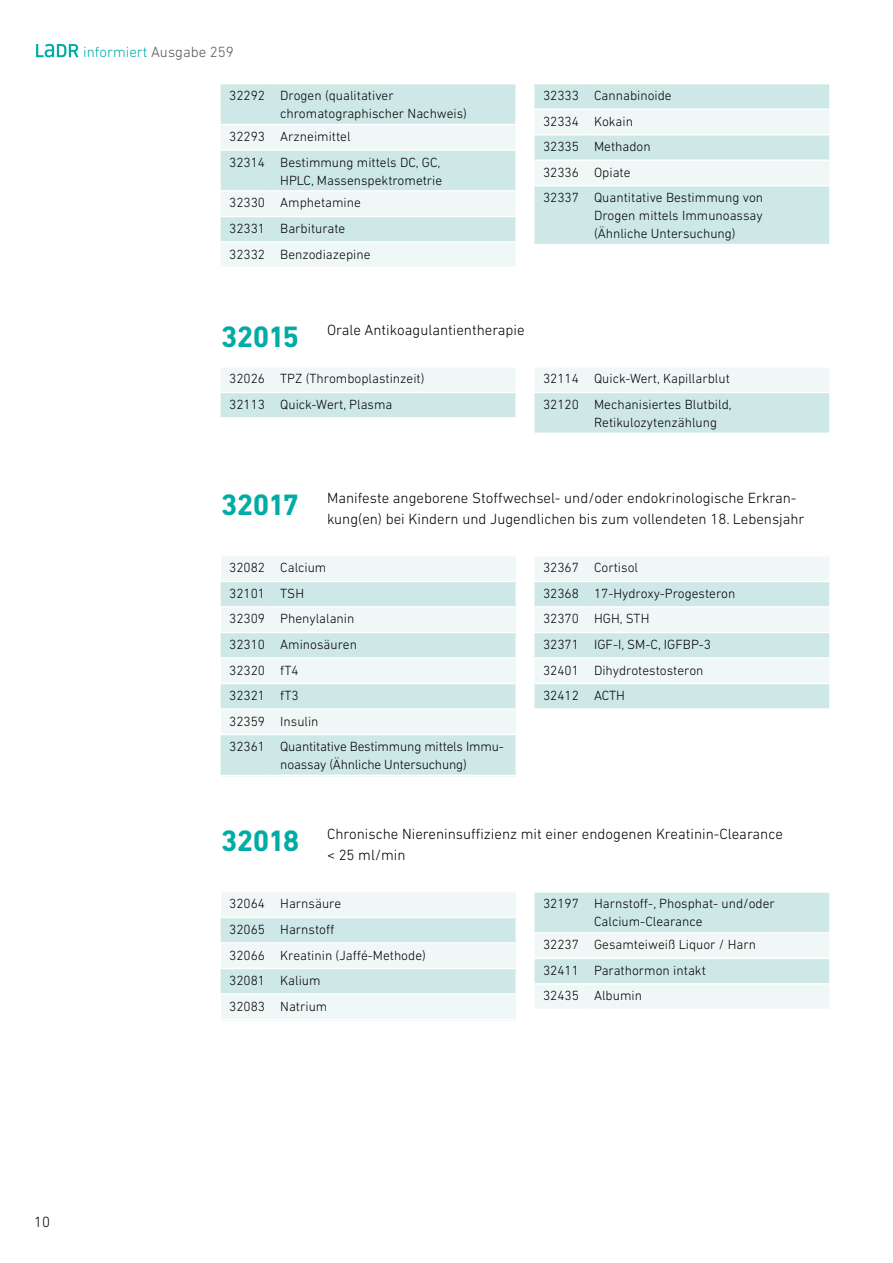
<style>
.page{position:relative;width:893px;height:1263px;background:#fff}
.page>*{position:absolute;margin:0;border:0;box-sizing:border-box;transform-origin:0 0}
.t1{font:300 15px/21px "DIN Next LT Pro";color:#000}
.t2{font:300 15px "DIN Next LT Pro";color:#00aca5}
.t3{font:300 13.5px/25.5px "DIN Next LT Pro";color:#000}
.s1{color:#575756}
.s2{font-weight:700;font-size:30px;color:#00aca5}
</style>
<div class="page">
<svg style="left:36px;top:44px;width:42px;height:13px"></svg>
<svg style="left:221px;top:368px;width:294px;height:49px"></svg>
<hr style="left:221px;top:392px;width:51px;height:1px;background:#fff">
<hr style="left:272px;top:392px;width:243px;height:1px;background:#fff">
<svg style="left:534px;top:368px;width:295px;height:65px"></svg>
<hr style="left:534px;top:392px;width:51px;height:1px;background:#fff">
<hr style="left:585px;top:392px;width:244px;height:1px;background:#fff">
<div style="left:221px;top:555px;width:294px;height:221px;background:#eff7f7"></div>
<svg style="left:221px;top:582px;width:294px;height:193px;fill:#cde8e6"></svg>
<hr style="left:221px;top:555px;width:51px;height:2px;background:#fff">
<hr style="left:272px;top:555px;width:243px;height:2px;background:#fff">
<hr style="left:221px;top:581px;width:51px;height:1px;background:#fff">
<hr style="left:272px;top:581px;width:243px;height:1px;background:#fff">
<hr style="left:221px;top:606px;width:51px;height:2px;background:#fff">
<hr style="left:272px;top:606px;width:243px;height:2px;background:#fff">
<hr style="left:221px;top:632px;width:51px;height:1px;background:#fff">
<hr style="left:272px;top:632px;width:243px;height:1px;background:#fff">
<hr style="left:221px;top:657px;width:51px;height:2px;background:#fff">
<hr style="left:272px;top:657px;width:243px;height:2px;background:#fff">
<hr style="left:221px;top:683px;width:51px;height:1px;background:#fff">
<hr style="left:272px;top:683px;width:243px;height:1px;background:#fff">
<hr style="left:221px;top:708px;width:51px;height:2px;background:#fff">
<hr style="left:272px;top:708px;width:243px;height:2px;background:#fff">
<hr style="left:221px;top:734px;width:51px;height:1px;background:#fff">
<hr style="left:272px;top:734px;width:243px;height:1px;background:#fff">
<hr style="left:221px;top:775px;width:51px;height:1px;background:#fff">
<hr style="left:272px;top:775px;width:243px;height:1px;background:#fff">
<svg style="left:534px;top:557px;width:295px;height:151px"></svg>
<hr style="left:534px;top:581px;width:51px;height:1px;background:#fff">
<hr style="left:585px;top:581px;width:244px;height:1px;background:#fff">
<hr style="left:534px;top:606px;width:51px;height:2px;background:#fff">
<hr style="left:585px;top:606px;width:244px;height:2px;background:#fff">
<hr style="left:534px;top:632px;width:51px;height:1px;background:#fff">
<hr style="left:585px;top:632px;width:244px;height:1px;background:#fff">
<hr style="left:534px;top:657px;width:51px;height:2px;background:#fff">
<hr style="left:585px;top:657px;width:244px;height:2px;background:#fff">
<hr style="left:534px;top:683px;width:51px;height:1px;background:#fff">
<hr style="left:585px;top:683px;width:244px;height:1px;background:#fff">
<div style="left:221px;top:891px;width:294px;height:129px;background:#eff7f7"></div>
<svg style="left:221px;top:918px;width:294px;height:75px"></svg>
<hr style="left:221px;top:891px;width:51px;height:2px;background:#fff">
<hr style="left:272px;top:891px;width:243px;height:2px;background:#fff">
<hr style="left:221px;top:917px;width:51px;height:1px;background:#fff">
<hr style="left:272px;top:917px;width:243px;height:1px;background:#fff">
<hr style="left:221px;top:942px;width:51px;height:2px;background:#fff">
<hr style="left:272px;top:942px;width:243px;height:2px;background:#fff">
<hr style="left:221px;top:968px;width:51px;height:1px;background:#fff">
<hr style="left:272px;top:968px;width:243px;height:1px;background:#fff">
<hr style="left:221px;top:993px;width:51px;height:2px;background:#fff">
<hr style="left:272px;top:993px;width:243px;height:2px;background:#fff">
<hr style="left:221px;top:1019px;width:51px;height:1px;background:#fff">
<hr style="left:272px;top:1019px;width:243px;height:1px;background:#fff">
<svg style="left:534px;top:893px;width:295px;height:116px"></svg>
<hr style="left:534px;top:932px;width:51px;height:1px;background:#fff">
<hr style="left:585px;top:932px;width:244px;height:1px;background:#fff">
<hr style="left:534px;top:958px;width:51px;height:1px;background:#fff">
<hr style="left:585px;top:958px;width:244px;height:1px;background:#fff">
<hr style="left:534px;top:983px;width:51px;height:2px;background:#fff">
<hr style="left:585px;top:983px;width:244px;height:2px;background:#fff">
<div style="left:221px;top:84px;width:294px;height:40px;background:#cde8e6"></div>
<svg style="left:221px;top:125px;width:294px;height:142px"></svg>
<hr style="left:221px;top:149px;width:51px;height:2px;background:#fff">
<hr style="left:272px;top:149px;width:243px;height:2px;background:#fff">
<hr style="left:221px;top:190px;width:51px;height:2px;background:#fff">
<hr style="left:272px;top:190px;width:243px;height:2px;background:#fff">
<hr style="left:221px;top:216px;width:51px;height:1px;background:#fff">
<hr style="left:272px;top:216px;width:243px;height:1px;background:#fff">
<hr style="left:221px;top:241px;width:51px;height:2px;background:#fff">
<hr style="left:272px;top:241px;width:243px;height:2px;background:#fff">
<div style="left:534px;top:84px;width:295px;height:160px;background:#cde8e6"></div>
<svg style="left:534px;top:110px;width:295px;height:75px"></svg>
<hr style="left:534px;top:108px;width:51px;height:2px;background:#fff">
<hr style="left:585px;top:108px;width:244px;height:2px;background:#fff">
<hr style="left:534px;top:134px;width:51px;height:1px;background:#fff">
<hr style="left:585px;top:134px;width:244px;height:1px;background:#fff">
<hr style="left:534px;top:159px;width:51px;height:2px;background:#fff">
<hr style="left:585px;top:159px;width:244px;height:2px;background:#fff">
<hr style="left:534px;top:185px;width:51px;height:1px;background:#fff">
<hr style="left:585px;top:185px;width:244px;height:1px;background:#fff">
<p class="t2" style="left:83px;top:43px;width:152px">informiert <span class="s1">Ausgabe 259</span></p>
<p class="t3" style="left:280px;top:86px;width:188px;line-height:18px;text-indent:-51px">32292 Drogen (qualitativer chromatographischer Nachweis)</p>
<p class="t3" style="left:229px;top:124px;width:213px">32293 Arzneimittel<br>32314 Bestimmung mittels DC, GC,</p>
<p class="t3" style="left:229px;top:168px;width:215px;line-height:23px;text-indent:51px">HPLC, Massenspektrometrie<br>32330 Amphetamine</p>
<p class="t3" style="left:229px;top:215px;width:143px">32331 Barbiturate<br>32332 Benzodiazepine</p>
<p class="t3" style="left:543px;top:83px;width:222px">32333 Cannabinoide<br>32334 Kokain<br>32335 Methadon<br>32336 Opiate<br>32337 Quantitative Bestimmung von</p>
<p class="t3" style="left:594px;top:206px;width:170px;line-height:18px">Drogen mittels Immunoassay (Ähnliche Untersuchung)</p>
<p class="t1" style="left:221px;top:320px;width:305px"><span class="s2">32015</span> Orale Antikoagulantientherapie</p>
<p class="t3" style="left:229px;top:366px;width:197px">32026 TPZ (Thromboplastinzeit)<br>32113 Quick-Wert, Plasma</p>
<p class="t3" style="left:543px;top:366px;width:190px">32114 Quick-Wert, Kapillarblut<br>32120 Mechanisiertes Blutbild,</p>
<p class="t3" style="left:594px;top:409px;width:125px">Retikulozytenzählung</p>
<p class="t1" style="left:327px;top:488px;width:479px;text-indent:-106px"><span class="s2">32017</span> Manifeste angeborene Stoffwechsel- und/oder endokrinologische Erkran&shy;kung(en) bei Kindern und Jugendlichen bis zum vollendeten 18. Lebensjahr</p>
<p class="t3" style="left:229px;top:555px;width:276px">32082 Calcium<br>32101 TSH<br>32309 Phenylalanin<br>32310 Aminosäuren<br>32320 fT4<br>32321 fT3<br>32359 Insulin<br>32361 Quantitative Bestimmung mittels Immu-</p>
<p class="t3" style="left:280px;top:751px;width:188px">noassay (Ähnliche Untersuchung)</p>
<p class="t3" style="left:543px;top:555px;width:194px">32367 Cortisol<br>32368 17-Hydroxy-Progesteron<br>32370 HGH, STH<br>32371 IGF-I, SM-C, IGFBP-3<br>32401 Dihydrotestosteron<br>32412 ACTH</p>
<p class="t1" style="left:327px;top:824px;width:457px;text-indent:-106px"><span class="s2">32018</span> Chronische Niereninsuffizienz mit einer endogenen Kreatinin-Clearance &lt; 25 ml/min</p>
<p class="t3" style="left:229px;top:891px;width:198px">32064 Harnsäure<br>32065 Harnstoff<br>32066 Kreatinin (Jaffé-Methode)<br>32081 Kalium<br>32083 Natrium</p>
<p class="t3" style="left:594px;top:895px;width:182px;line-height:18px;text-indent:-51px">32197 Harnstoff-, Phosphat- und/oder<br>Calcium-Clearance</p>
<p class="t3" style="left:543px;top:932px;width:215px">32237 Gesamteiweiß Liquor / Harn<br>32411 Parathormon intakt<br>32435 Albumin</p>
<p class="t1" style="left:34px;top:1211px;width:17px">10</p>
</div>
